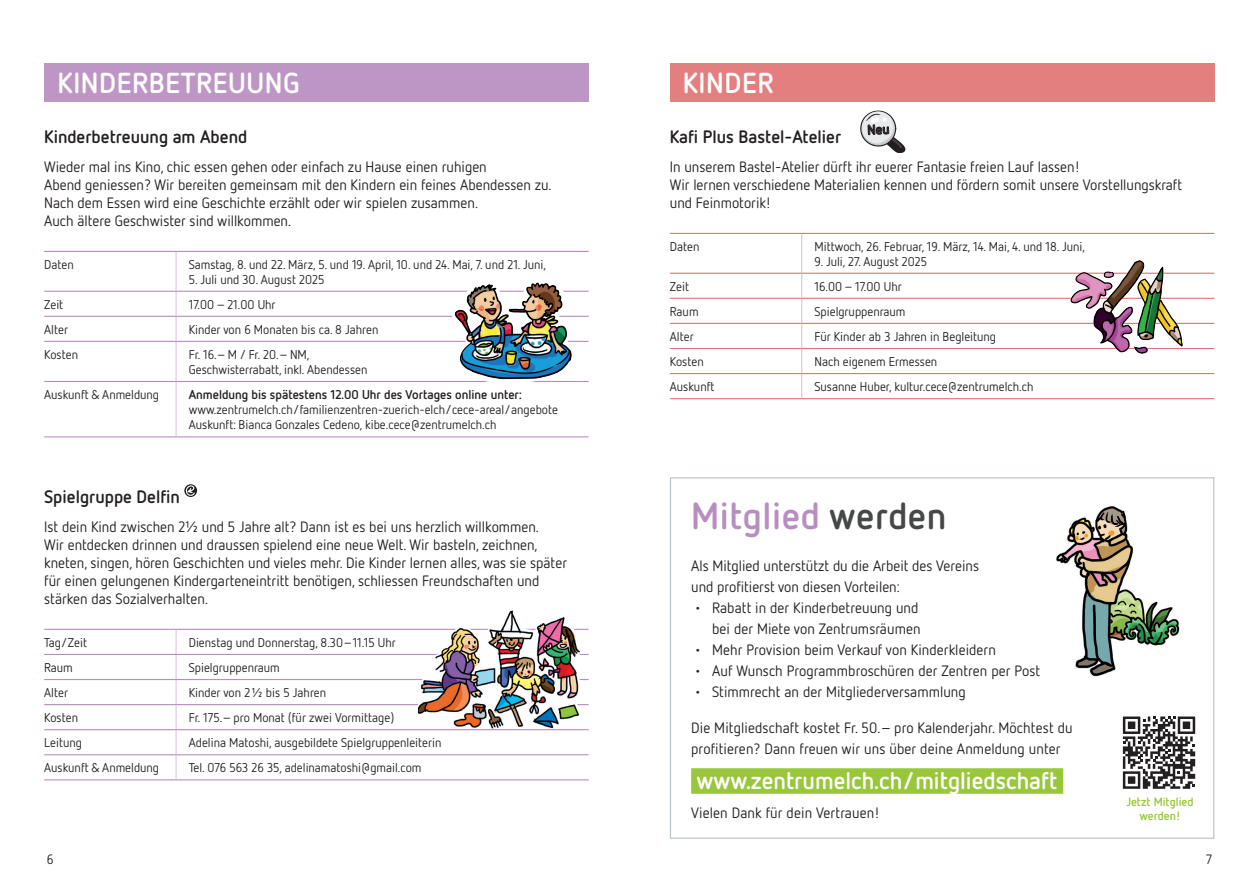
<style>
.page{position:relative;width:1259px;height:893px;background:#fff}
.page>*{position:absolute;margin:0;border:0;box-sizing:border-box;transform-origin:0 0}
.t1{font:700 37.5px "Netto OT";letter-spacing:.015em;color:#b88dc0}
.t2{font:700 28.8px "Netto OT";letter-spacing:.02em;color:#fff}
.t3{font:700 24px "Netto OT";color:#fff}
.Titel_Veranstaltungen___Angebote{font:700 18px "Netto OT";color:#231f20}
.Absatzformat_2{font:15px/18px "Netto OT";color:#231f20}
.t4{font:13.5px "Netto OT";color:#231f20}
.Tabelle_lauftext{font:12.75px/15.3px "Netto OT";color:#231f20}
.Tabelle_lauftext-2{font:700 12.75px "Netto OT";color:#231f20}
.t5{font:700 12px/14.4px "Netto OT";color:#99c73b;text-align:center}
.s1{color:#464748}
</style>
<div class="page">
<hr style="left:44px;top:251px;width:132px;height:1px;background:#b88dc0">
<hr style="left:176px;top:252px;width:1px;height:39px;background:#d7c1dd">
<hr style="left:176px;top:251px;width:412px;height:1px;background:#b88dc0">
<hr style="left:44px;top:291px;width:132px;height:1px;background:#b88dc0">
<hr style="left:44px;top:316px;width:132px;height:1px;background:#b88dc0">
<hr style="left:44px;top:341px;width:132px;height:1px;background:#b88dc0">
<svg style="left:176px;top:292px;width:1px;height:49px"></svg>
<hr style="left:176px;top:342px;width:1px;height:39px;background:#d7c1dd">
<hr style="left:176px;top:291px;width:412px;height:1px;background:#b88dc0">
<hr style="left:176px;top:316px;width:412px;height:1px;background:#b88dc0">
<hr style="left:176px;top:341px;width:412px;height:1px;background:#b88dc0">
<hr style="left:44px;top:381px;width:132px;height:1px;background:#b88dc0">
<hr style="left:44px;top:436px;width:132px;height:1px;background:#b88dc0">
<hr style="left:176px;top:382px;width:1px;height:54px;background:#d7c1dd">
<hr style="left:176px;top:381px;width:412px;height:1px;background:#b88dc0">
<hr style="left:176px;top:436px;width:412px;height:1px;background:#b88dc0">
<hr style="left:670px;top:233px;width:131px;height:1px;background:#e27475">
<hr style="left:801px;top:233px;width:413px;height:1px;background:#e27475">
<hr style="left:670px;top:273px;width:131px;height:1px;background:#e27475">
<hr style="left:801px;top:273px;width:413px;height:1px;background:#e27475">
<hr style="left:670px;top:298px;width:131px;height:1px;background:#e27475">
<hr style="left:801px;top:298px;width:413px;height:1px;background:#e27475">
<hr style="left:670px;top:323px;width:131px;height:1px;background:#e27475">
<hr style="left:801px;top:323px;width:413px;height:1px;background:#e27475">
<hr style="left:670px;top:348px;width:131px;height:1px;background:#e27475">
<hr style="left:801px;top:348px;width:413px;height:1px;background:#e27475">
<hr style="left:670px;top:373px;width:131px;height:1px;background:#e27475">
<hr style="left:801px;top:373px;width:413px;height:1px;background:#e27475">
<hr style="left:670px;top:398px;width:131px;height:1px;background:#e27475">
<hr style="left:801px;top:398px;width:413px;height:1px;background:#e27475">
<hr style="left:801px;top:234px;width:1px;height:39px;background:#f0b5b0">
<svg style="left:801px;top:274px;width:1px;height:124px"></svg>
<div style="left:45px;top:64px;width:544px;height:38px;background:#bd96c5"></div>
<svg style="left:184px;top:484px;width:13px;height:13px"></svg>
<hr style="left:44px;top:629px;width:132px;height:1px;background:#b88dc0">
<hr style="left:176px;top:629px;width:412px;height:1px;background:#b88dc0">
<hr style="left:44px;top:654px;width:132px;height:1px;background:#b88dc0">
<hr style="left:44px;top:679px;width:132px;height:1px;background:#b88dc0">
<hr style="left:44px;top:704px;width:132px;height:1px;background:#b88dc0">
<hr style="left:176px;top:654px;width:412px;height:1px;background:#b88dc0">
<hr style="left:176px;top:679px;width:412px;height:1px;background:#b88dc0">
<hr style="left:176px;top:704px;width:412px;height:1px;background:#b88dc0">
<hr style="left:44px;top:729px;width:132px;height:1px;background:#b88dc0">
<hr style="left:44px;top:754px;width:132px;height:1px;background:#b88dc0">
<hr style="left:44px;top:779px;width:132px;height:1px;background:#b88dc0">
<svg style="left:176px;top:630px;width:1px;height:149px"></svg>
<hr style="left:176px;top:729px;width:412px;height:1px;background:#b88dc0">
<hr style="left:176px;top:754px;width:412px;height:1px;background:#b88dc0">
<hr style="left:176px;top:779px;width:412px;height:1px;background:#b88dc0">
<img style="left:526px;top:631px;width:38px;height:89px">
<img style="left:418px;top:611px;width:108px;height:117px">
<div style="left:670px;top:64px;width:544px;height:38px;background:#e47f80"></div>
<img style="left:1056px;top:506px;width:124px;height:171px">
<div style="left:691px;top:768px;width:372px;height:26px;background:#99c73b"></div>
<img style="left:1069px;top:260px;width:115px;height:94px">
<img style="left:453px;top:282px;width:121px;height:100px">
<svg style="left:1123px;top:716px;width:72px;height:73px"></svg>
<svg style="left:860px;top:110px;width:46px;height:43px"></svg>
<h2 class="t2" style="left:58px;top:65px;width:244px">KINDERBETREUUNG</h2>
<p class="Titel_Veranstaltungen___Angebote" style="left:44px;top:125px;width:204px">Kinderbetreuung am Abend</p>
<p class="Absatzformat_2" style="left:44px;top:157px;width:509px">Wieder mal ins Kino, chic essen gehen oder einfach zu Hause einen ruhigen<br>Abend geniessen? Wir bereiten gemeinsam mit den Kindern ein feines Abendessen zu.<br>Nach dem Essen wird eine Geschichte erzählt oder wir spielen zusammen.<br>Auch ältere Geschwister sind willkommen.</p>
<p class="Tabelle_lauftext" style="left:44px;top:256px;width:31px">Daten</p>
<p class="Tabelle_lauftext" style="left:189px;top:256px;width:359px">Samstag, 8. und 22. März, 5. und 19. April, 10. und 24. Mai, 7. und 21. Juni,</p>
<p class="Tabelle_lauftext" style="left:189px;top:271px;width:137px">5. Juli und 30. August 2025</p>
<p class="Tabelle_lauftext" style="left:44px;top:296px;width:21px">Zeit</p>
<p class="Tabelle_lauftext" style="left:189px;top:296px;width:88px">17.00–21.00 Uhr</p>
<p class="Tabelle_lauftext" style="left:44px;top:321px;width:25px">Alter</p>
<p class="Tabelle_lauftext" style="left:189px;top:321px;width:191px">Kinder von 6 Monaten bis ca. 8 Jahren</p>
<p class="Tabelle_lauftext" style="left:44px;top:346px;width:35px">Kosten</p>
<p class="Tabelle_lauftext" style="left:189px;top:346px;width:180px">Fr. 16.– M / Fr. 20.– NM,<br>Geschwisterrabatt, inkl. Abendessen</p>
<p class="Tabelle_lauftext" style="left:44px;top:386px;width:116px">Auskunft &amp; Anmeldung</p>
<p class="Tabelle_lauftext-2" style="left:189px;top:386px;width:334px">Anmeldung bis spätestens 12.00 Uhr des Vortages online unter:</p>
<p class="Tabelle_lauftext" style="left:189px;top:402px;width:371px">www.zentrumelch.ch/familienzentren-zuerich-elch/cece-areal/angebote</p>
<p class="Tabelle_lauftext" style="left:189px;top:417px;width:309px">Auskunft: Bianca Gonzales Cedeno, kibe.cece@zentrumelch.ch</p>
<p class="Titel_Veranstaltungen___Angebote" style="left:44px;top:485px;width:137px">Spielgruppe Delfin</p>
<p class="Absatzformat_2" style="left:44px;top:517px;width:524px">Ist dein Kind zwischen 2½ und 5 Jahre alt? Dann ist es bei uns herzlich willkommen.<br>Wir entdecken drinnen und draussen spielend eine neue Welt. Wir basteln, zeichnen, kneten, singen, hören Geschichten und vieles mehr. Die Kinder lernen alles, was sie später für einen gelungenen Kindergarteneintritt benötigen, schliessen Freundschaften und stärken das Sozialverhalten.</p>
<p class="Tabelle_lauftext" style="left:44px;top:634px;width:44px">Tag/Zeit</p>
<p class="Tabelle_lauftext" style="left:189px;top:634px;width:208px">Dienstag und Donnerstag, 8.30–11.15 Uhr</p>
<p class="Tabelle_lauftext" style="left:44px;top:659px;width:30px">Raum</p>
<p class="Tabelle_lauftext" style="left:189px;top:659px;width:93px">Spielgruppenraum</p>
<p class="Tabelle_lauftext" style="left:44px;top:684px;width:25px">Alter</p>
<p class="Tabelle_lauftext" style="left:189px;top:684px;width:139px">Kinder von 2½ bis 5 Jahren</p>
<p class="Tabelle_lauftext" style="left:44px;top:709px;width:35px">Kosten</p>
<p class="Tabelle_lauftext" style="left:189px;top:709px;width:207px">Fr. 175.– pro Monat (für zwei Vormittage)</p>
<p class="Tabelle_lauftext" style="left:44px;top:735px;width:39px">Leitung</p>
<p class="Tabelle_lauftext" style="left:189px;top:735px;width:254px">Adelina Matoshi, ausgebildete Spielgruppenleiterin</p>
<p class="Tabelle_lauftext" style="left:44px;top:760px;width:116px">Auskunft &amp; Anmeldung</p>
<p class="Tabelle_lauftext" style="left:189px;top:760px;width:234px">Tel. 076 563 26 35, adelinamatoshi@gmail.com</p>
<h2 class="t2" style="left:683px;top:65px;width:92px">KINDER</h2>
<p class="Titel_Veranstaltungen___Angebote" style="left:670px;top:125px;width:173px">Kafi Plus Bastel-Atelier</p>
<p class="Absatzformat_2" style="left:670px;top:157px;width:514px">In unserem Bastel-Atelier dürft ihr euerer Fantasie freien Lauf lassen!<br>Wir lernen verschiedene Materialien kennen und fördern somit unsere Vorstellungskraft und Feinmotorik!</p>
<p class="Tabelle_lauftext" style="left:670px;top:238px;width:31px">Daten</p>
<p class="Tabelle_lauftext" style="left:814px;top:238px;width:272px">Mittwoch, 26. Februar, 19. März, 14. Mai, 4. und 18. Juni,</p>
<p class="Tabelle_lauftext" style="left:814px;top:253px;width:114px">9. Juli, 27. August 2025</p>
<p class="Tabelle_lauftext" style="left:670px;top:278px;width:21px">Zeit</p>
<p class="Tabelle_lauftext" style="left:814px;top:278px;width:89px">16.00–17.00 Uhr</p>
<p class="Tabelle_lauftext" style="left:670px;top:303px;width:30px">Raum</p>
<p class="Tabelle_lauftext" style="left:814px;top:303px;width:93px">Spielgruppenraum</p>
<p class="Tabelle_lauftext" style="left:670px;top:328px;width:25px">Alter</p>
<p class="Tabelle_lauftext" style="left:814px;top:328px;width:183px">Für Kinder ab 3 Jahren in Begleitung</p>
<p class="Tabelle_lauftext" style="left:670px;top:353px;width:35px">Kosten</p>
<p class="Tabelle_lauftext" style="left:814px;top:353px;width:124px">Nach eigenem Ermessen</p>
<p class="Tabelle_lauftext" style="left:670px;top:378px;width:46px">Auskunft</p>
<p class="Tabelle_lauftext" style="left:814px;top:378px;width:220px">Susanne Huber, kultur.cece@zentrumelch.ch</p>
<p class="t1" style="left:691px;top:492px;width:257px">Mitglied <span class="s1">werden</span></p>
<p class="Absatzformat_2" style="left:691px;top:555px;width:289px;line-height:21px">Als Mitglied unterstützt du die Arbeit des Vereins und profitierst von diesen Vorteilen:</p>
<p class="Absatzformat_2" style="left:694px;top:597px;width:228px;line-height:21px;text-align:right">• Rabatt in der Kinderbetreuung und bei der Miete von Zentrumsräumen</p>
<p class="Absatzformat_2" style="left:694px;top:641px;width:303px">• Mehr Provision beim Verkauf von Kinderkleidern</p>
<p class="Absatzformat_2" style="left:694px;top:662px;width:348px">• Auf Wunsch Programmbroschüren der Zentren per Post</p>
<p class="Absatzformat_2" style="left:694px;top:683px;width:273px">• Stimmrecht an der Mitgliederversammlung</p>
<p class="Absatzformat_2" style="left:691px;top:717px;width:383px;line-height:21px">Die Mitgliedschaft kostet Fr. 50.– pro Kalenderjahr. Möchtest du profitieren? Dann freuen wir uns über deine Anmeldung unter</p>
<p class="t3" style="left:696px;top:765px;width:362px">www.zentrumelch.ch/mitgliedschaft</p>
<p class="Absatzformat_2" style="left:691px;top:803px;width:190px">Vielen Dank für dein Vertrauen!</p>
<p class="t5" style="left:1126px;top:794px;width:69px">Jetzt Mitglied werden!</p>
<p class="t4" style="left:47px;top:851px;width:8px">6</p>
<p class="t4" style="left:1206px;top:851px;width:7px">7</p>
</div>
